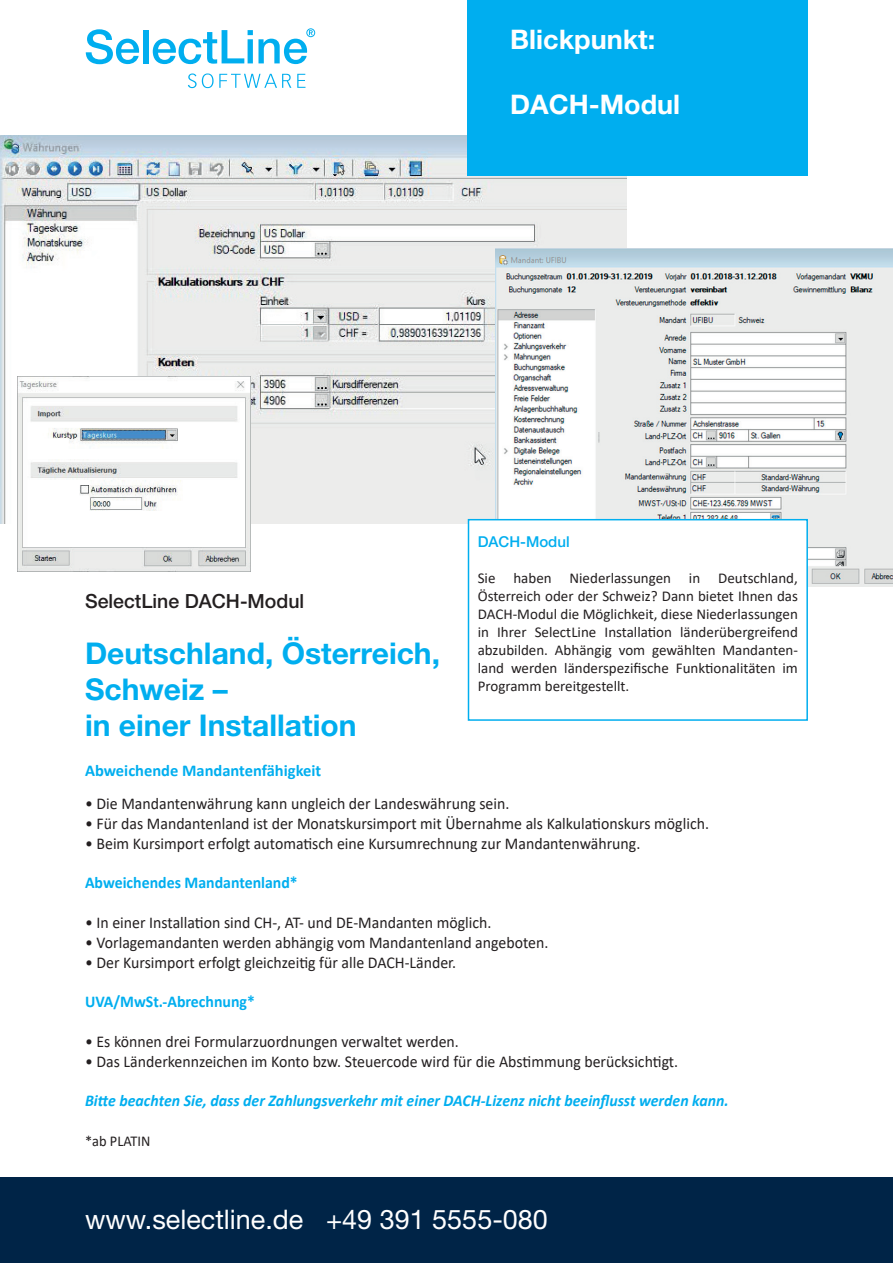
<style>
.page{position:relative;width:893px;height:1263px;background:#fff}
.page>*{position:absolute;margin:0;border:0;box-sizing:border-box;transform-origin:0 0}
.t1{font:700 30px/36px "Helvetica Neue LT Pro";color:#00aeef}
.t2{font:27px "Helvetica Neue LT Pro";color:#fff}
.t3{font:700 27px "Helvetica Neue LT Pro";color:#fff}
.t4{font:500 19.5px "Helvetica Neue LT Pro";color:#231f20}
.t5{font:16.5px "Calibri";color:#231f20;scale:.96 1}
.t6{font:italic 700 16.5px "Calibri";color:#00aeef;scale:.96 1}
.t7{font:700 16.5px "Calibri";color:#00aeef;scale:.96 1}
.t8{font:700 16.5px "Calibri";color:#00aeef}
.t9{font:15px/18px "Calibri";color:#231f20;text-align:justify}
.t10{font:500 15px "Helvetica Neue LT Pro";color:#00aeef}
.t11{font:15px "Calibri";color:#231f20;scale:.96 1}
</style>
<div class="page">
<img style="left:0;top:136px;width:626px;height:388px">
<img style="left:495px;top:249px;width:398px;height:337px">
<img style="left:17px;top:377px;width:233px;height:195px">
<div style="left:0;top:1178px;width:893px;height:85px;background:#002447"></div>
<div style="left:468px;top:0;width:340px;height:176px;background:#00aeef"></div>
<svg style="left:86px;top:29px;width:54px;height:35px"></svg>
<div style="left:143px;top:30px;width:5px;height:33px;background:#00aeef"></div>
<svg style="left:188px;top:73px;width:103px;height:15px"></svg>
<svg style="left:297px;top:74px;width:8px;height:14px"></svg>
<svg style="left:153px;top:28px;width:162px;height:36px"></svg>
<div style="left:468px;top:520px;width:339px;height:200px;background:#fff"></div>
<div style="left:468px;top:519px;width:340px;height:202px;border:2px solid #00aeef"></div>
<h2 class="t3" style="left:510px;top:23px;width:146px">Blickpunkt:</h2>
<h2 class="t3" style="left:510px;top:88px;width:171px">DACH-Modul</h2>
<p class="t10" style="left:478px;top:533px;width:93px">DACH-Modul</p>
<p class="t9" style="left:478px;top:569px;width:322px">Sie haben Niederlassungen in Deutschland, Österreich oder der Schweiz? Dann bietet Ihnen das DACH-Modul die Möglichkeit, diese Niederlassungen in Ihrer SelectLine Installation länderübergreifend abzubilden. Abhängig vom gewählten Mandanten&shy;land werden länderspezifische Funktionalitäten im Programm bereitgestellt.</p>
<p class="t4" style="left:85px;top:589px;width:221px">SelectLine DACH-Modul</p>
<h1 class="t1" style="left:85px;top:635px;width:357px">Deutschland, Österreich,<br>Schweiz –<br>in einer Installation</h1>
<p class="t8" style="left:85px;top:758px;width:238px">Abweichende Mandantenfähigkeit</p>
<p class="t5" style="left:85px;top:792px;width:443px">• Die Mandantenwährung kann ungleich der Landeswährung sein.</p>
<p class="t5" style="left:85px;top:812px;width:651px">• Für das Mandantenland ist der Monatskursimport mit Übernahme als Kalkulationskurs möglich.</p>
<p class="t5" style="left:85px;top:832px;width:580px">• Beim Kursimport erfolgt automatisch eine Kursumrechnung zur Mandantenwährung.</p>
<p class="t7" style="left:85px;top:871px;width:223px">Abweichendes Mandantenland*</p>
<p class="t5" style="left:85px;top:911px;width:425px">• In einer Installation sind CH-, AT- und DE-Mandanten möglich.</p>
<p class="t5" style="left:85px;top:931px;width:484px">• Vorlagemandanten werden abhängig vom Mandantenland angeboten.</p>
<p class="t5" style="left:85px;top:951px;width:388px">• Der Kursimport erfolgt gleichzeitig für alle DACH-Länder.</p>
<p class="t7" style="left:85px;top:990px;width:179px">UVA/MwSt.-Abrechnung*</p>
<p class="t5" style="left:85px;top:1030px;width:391px">• Es können drei Formularzuordnungen verwaltet werden.</p>
<p class="t5" style="left:85px;top:1050px;width:619px">• Das Länderkennzeichen im Konto bzw. Steuercode wird für die Abstimmung berücksichtigt.</p>
<p class="t6" style="left:85px;top:1089px;width:672px">Bitte beachten Sie, dass der Zahlungsverkehr mit einer DACH-Lizenz nicht beeinflusst werden kann.</p>
<p class="t11" style="left:85px;top:1130px;width:70px">*ab PLATIN</p>
<h2 class="t2" style="left:85px;top:1203px;width:464px">www.selectline.de +49 391 5555-080</h2>
</div>
